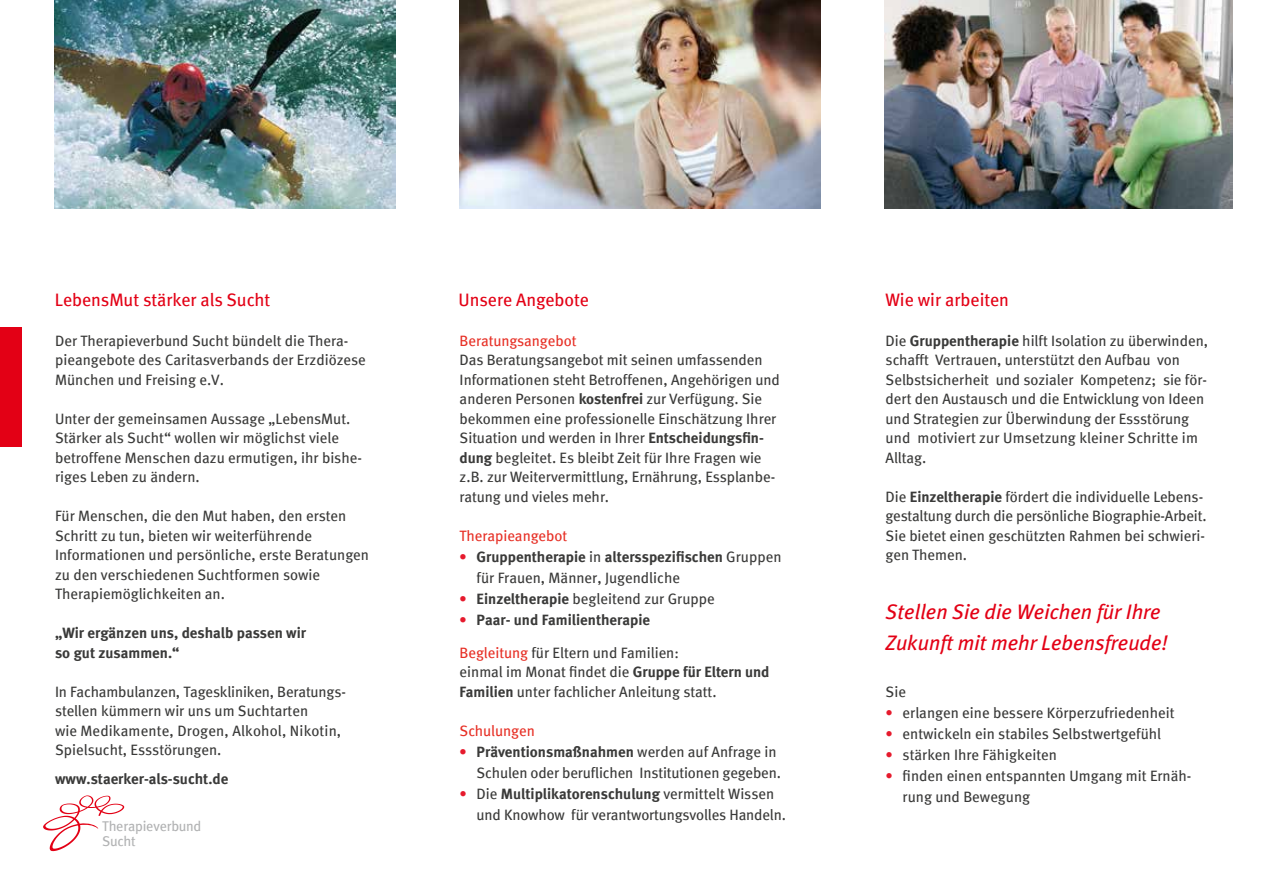
<style>
.page{position:relative;width:1263px;height:893px;background:#fff}
.page>*{position:absolute;margin:0;border:0;box-sizing:border-box;transform-origin:0 0}
.t1{font:italic 21px/31.5px "Meta Plus";color:#e30015}
.t2{font:18px "Meta";color:#e30015}
.t3{font:15px/19.5px "Meta";color:#3a3a39}
.t4{font:700 15px/19.5px "Meta";color:#3a3a39}
.t5{font:15px "Meta";letter-spacing:-.005em;color:#e73026}
.t6{font:14.1px/15.1px "Meta";letter-spacing:-.015em;color:#b1b2b3}
.s1{font-weight:700}
.s2{font-weight:700;color:#e61a2d}
.s3{color:#e61a2d}
.s4{color:#e73026}
.s5{font-family:"Meta Plus";color:#e61a2d}
</style>
<div class="page">
<div style="left:0;top:327px;width:21px;height:119px;background:#e30015"></div>
<img style="left:55px;top:0;width:340px;height:208px">
<img style="left:459px;top:0;width:362px;height:208px">
<img style="left:884px;top:0;width:348px;height:208px">
<svg style="left:43px;top:795px;width:81px;height:56px"></svg>
<p class="t2" style="left:55px;top:289px;width:217px">LebensMut stärker als Sucht</p>
<p class="t2" style="left:458px;top:289px;width:132px">Unsere Angebote</p>
<p class="t2" style="left:886px;top:289px;width:125px">Wie wir arbeiten</p>
<p class="t3" style="left:55px;top:330px;width:312px">Der Therapieverbund Sucht bündelt die Thera&shy;pieangebote des Caritasverbands der Erzdiözese<br>München und Freising e.V.</p>
<p class="t3" style="left:55px;top:408px;width:308px">Unter der gemeinsamen Aussage „LebensMut.<br>Stärker als Sucht“ wollen wir möglichst viele betroffene Menschen dazu ermutigen, ihr bishe&shy;riges Leben zu ändern.</p>
<p class="t3" style="left:55px;top:506px;width:315px">Für Menschen, die den Mut haben, den ersten Schritt zu tun, bieten wir weiterführende Informationen und persönliche, erste Beratungen zu den verschiedenen Suchtformen sowie Therapiemöglichkeiten an.</p>
<p class="t4" style="left:55px;top:623px;width:252px">„Wir ergänzen uns, deshalb passen wir so gut zusammen.“</p>
<p class="t3" style="left:55px;top:681px;width:292px">In Fachambulanzen, Tageskliniken, Beratungs&shy;stellen kümmern wir uns um Suchtarten<br>wie Medikamente, Drogen, Alkohol, Nikotin, Spielsucht, Essstörungen.</p>
<p class="t4" style="left:55px;top:768px;width:175px">www.staerker-als-sucht.de</p>
<p class="t6" style="left:102px;top:818px;width:100px">Therapieverbund<br>Sucht</p>
<p class="t5" style="left:460px;top:332px;width:118px">Beratungsangebot</p>
<p class="t3" style="left:460px;top:350px;width:322px">Das Beratungsangebot mit seinen umfassenden Informationen steht Betroffenen, Angehörigen und anderen Personen <span class="s1">kostenfrei</span> zur Verfügung. Sie bekommen eine professionelle Einschätzung Ihrer Situation und werden in Ihrer <span class="s1">Entscheidungsfin&shy;dung</span> begleitet. Es bleibt Zeit für Ihre Fragen wie z.B. zur Weitervermittlung, Ernährung, Essplanbe&shy;ratung und vieles mehr.</p>
<p class="t5" style="left:460px;top:527px;width:109px">Therapieangebot</p>
<p class="t3" style="left:477px;top:546px;width:306px;line-height:21px;text-indent:-17px"><span class="s2">•</span> <span class="s1">Gruppentherapie</span> in <span class="s1">altersspezifischen</span> Gruppen für Frauen, Männer, Jugendliche</p>
<p class="t3" style="left:460px;top:588px;width:257px"><span class="s2">•</span> <span class="s1">Einzeltherapie</span> begleitend zur Gruppe</p>
<p class="t4" style="left:460px;top:609px;width:192px"><span class="s3">•</span> Paar- und Familientherapie</p>
<p class="t3" style="left:460px;top:642px;width:311px"><span class="s4">Begleitung</span> für Eltern und Familien:<br>einmal im Monat findet die <span class="s1">Gruppe für Eltern und<br>Familien</span> unter fachlicher Anleitung statt.</p>
<p class="t5" style="left:460px;top:722px;width:77px">Schulungen</p>
<p class="t3" style="left:460px;top:741px;width:323px;line-height:21px;text-align:right"><span class="s2">•</span> <span class="s1">Präventionsmaßnahmen</span> werden auf Anfrage in<br>Schulen oder beruflichen Institutionen gegeben.</p>
<p class="t3" style="left:477px;top:783px;width:311px;line-height:21px;text-indent:-17px"><span class="s5">•</span> Die <span class="s1">Multiplikatorenschulung</span> vermittelt Wissen und Knowhow für verantwortungsvolles Handeln.</p>
<p class="t3" style="left:886px;top:330px;width:324px">Die <span class="s1">Gruppentherapie</span> hilft Isolation zu überwinden, schafft Vertrauen, unterstützt den Aufbau von Selbstsicherheit und sozialer Kompetenz; sie för&shy;dert den Austausch und die Entwicklung von Ideen und Strategien zur Überwindung der Essstörung und motiviert zur Umsetzung kleiner Schritte im Alltag.</p>
<p class="t3" style="left:886px;top:486px;width:322px">Die <span class="s1">Einzeltherapie</span> fördert die individuelle Lebens&shy;gestaltung durch die persönliche Biographie-Arbeit.<br>Sie bietet einen geschützten Rahmen bei schwieri&shy;gen Themen.</p>
<h1 class="t1" style="left:886px;top:595px;width:283px">Stellen Sie die Weichen für Ihre<br>Zukunft mit mehr Lebensfreude!</h1>
<p class="t3" style="left:886px;top:681px;width:22px">Sie</p>
<p class="t3" style="left:886px;top:702px;width:290px"><span class="s5">•</span> erlangen eine bessere Körperzufriedenheit</p>
<p class="t3" style="left:886px;top:723px;width:277px"><span class="s5">•</span> entwickeln ein stabiles Selbstwertgefühl</p>
<p class="t3" style="left:886px;top:744px;width:173px"><span class="s5">•</span> stärken Ihre Fähigkeiten</p>
<p class="t3" style="left:903px;top:765px;width:290px;line-height:21px;text-indent:-17px"><span class="s5">•</span> finden einen entspannten Umgang mit Ernäh&shy;rung und Bewegung</p>
</div>
